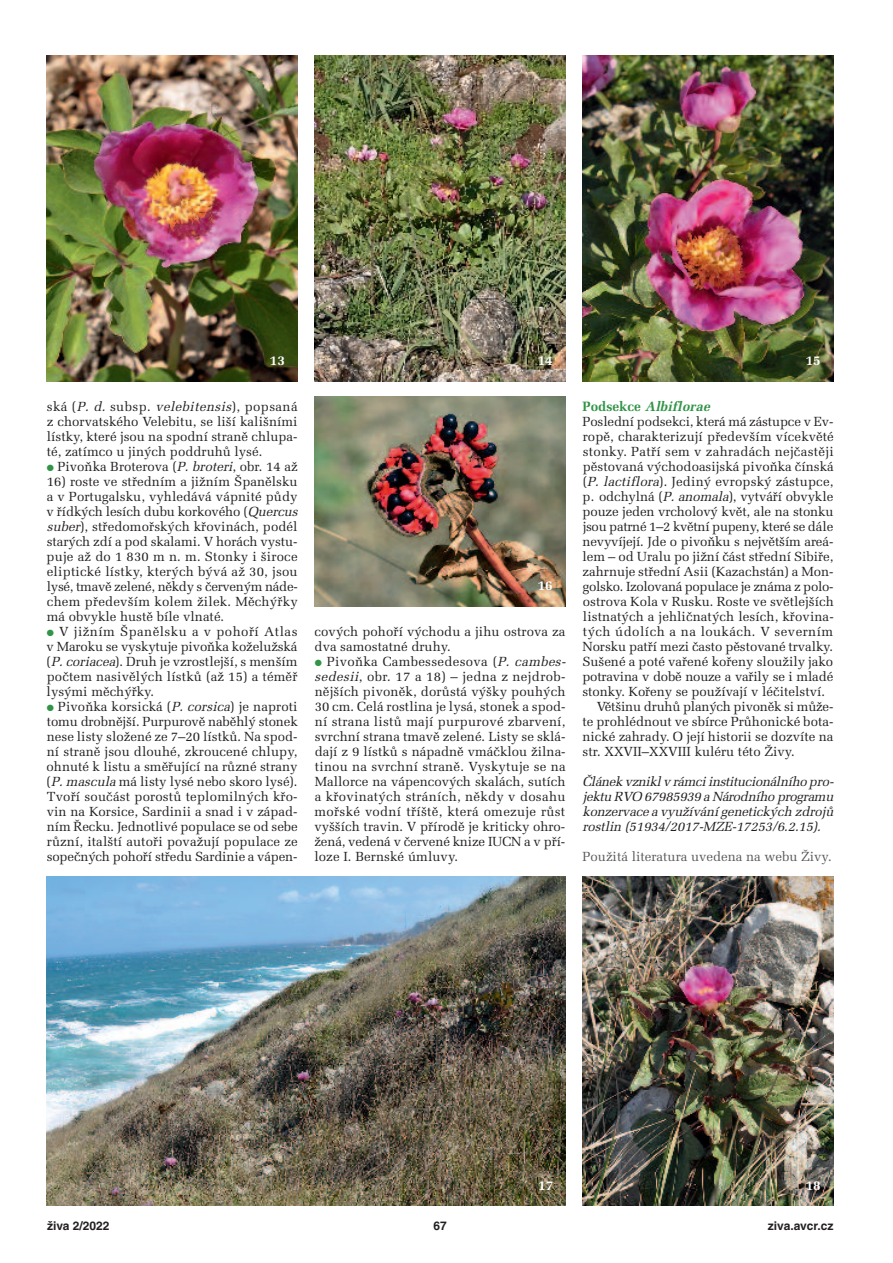
<style>
.page{position:relative;width:893px;height:1263px;background:#fff}
.page>*{position:absolute;margin:0;border:0;box-sizing:border-box;transform-origin:0 0}
.t1{font:italic 700 13.5px "Melior CE";color:#319447}
.t2{font:700 13.5px "Melior CE";color:#fff}
.t3{font:13.2px/15px "Melior CE";color:#231f20;text-align:justify}
.t4{font:italic 13.2px/15px "Melior CE";letter-spacing:-.025em;color:#231f20;text-align:justify}
.t5{font:13.2px "Melior CE";letter-spacing:-.02em;color:#231f20}
.t6{font:13.2px "Melior CE";letter-spacing:.02em;color:#231f20}
.t7{font:13.2px "Melior CE";color:#57585a}
.t8{font:13.2px "Melior CE";letter-spacing:.035em;color:#231f20}
.t9{font:700 12px "Helvetica CE";color:#231f20}
.s1{font-style:italic}
.s2{color:#319447}
.s3{font-style:normal}
</style>
<div class="page">
<img style="left:47px;top:876px;width:519px;height:330px">
<img style="left:47px;top:55px;width:251px;height:326px">
<img style="left:315px;top:55px;width:251px;height:326px">
<img style="left:583px;top:55px;width:250px;height:326px">
<img style="left:315px;top:397px;width:251px;height:209px">
<img style="left:583px;top:876px;width:250px;height:329px">
<p class="t2" style="left:270px;top:356px;width:17px">13</p>
<p class="t2" style="left:538px;top:356px;width:17px">14</p>
<p class="t2" style="left:806px;top:355px;width:17px">15</p>
<p class="t3" style="left:47px;top:401px;width:252px">ská (<span class="s1">P. d.</span> subsp. <span class="s1">velebitensis</span>), popsaná z chorvatského Velebitu, se liší kališními lístky, které jsou na spodní straně chlupa&shy;té, zatímco u jiných poddruhů lysé.</p>
<p class="t3" style="left:47px;top:461px;width:252px"><span class="s2">●</span> Pivoňka Broterova (<span class="s1">P. broteri</span>, obr. 14 až</p>
<p class="t3" style="left:47px;top:476px;width:255px;text-align:left">16) roste ve středním a jižním Španělsku a v Portugalsku, vyhledává vápnité půdy v řídkých lesích dubu korkového (<span class="s1">Quercus suber</span>), středomořských křovinách, podél starých zdí a pod skalami. V horách vystu&shy;puje až do 1 830 m n. m. Stonky i široce eliptické lístky, kterých bývá až 30, jsou lysé, tmavě zelené, někdy s červeným náde&shy;chem především kolem žilek. Měchýřky má obvykle hustě bíle vlnaté.</p>
<p class="t3" style="left:47px;top:626px;width:253px"><span class="s2">●</span> V jižním Španělsku a v pohoří Atlas v Maroku se vyskytuje pivoňka koželužská (<span class="s1">P.coriacea</span>). Druh je vzrostlejší, s menším počtem nasivělých lístků (až 15) a téměř lysými měchýřky.</p>
<p class="t3" style="left:47px;top:701px;width:253px"><span class="s2">●</span> Pivoňka korsická (<span class="s1">P. corsica</span>) je naproti tomu drobnější. Purpurově naběhlý stonek nese listy složené ze 7–20 lístků. Na spod&shy;ní straně jsou dlouhé, zkroucené chlupy, ohnuté k listu a směřující na různé strany (<span class="s1">P.mascula</span>má listy lysé nebo skoro lysé).<br>Tvoří součást porostů teplomilných křo&shy;vin na Korsice, Sardinii a snad i v západ&shy;ním Řecku. Jednotlivé populace se od sebe různí, italští autoři považují populace ze sopečných pohoří středu Sardinie a vápen-</p>
<p class="t2" style="left:538px;top:581px;width:17px">16</p>
<p class="t3" style="left:315px;top:626px;width:252px">cových pohoří východu a jihu ostrova za dva samostatné druhy.</p>
<p class="t3" style="left:314px;top:656px;width:255px;text-align:left"><span class="s2">●</span> Pivoňka Cambessedesova (<span class="s1">P. cambes - sedesii</span>, obr. 17 a 18) – jedna z nejdrob - nějších pivoněk, dorůstá výšky pouhých 30 cm. Celá rostlina je lysá, stonek a spod&shy;ní strana listů mají purpurové zbarvení, svrchní strana tmavě zelené. Listy se sklá&shy;dají z 9 lístků s nápadně vmáčklou žilna&shy;tinou na svrchní straně. Vyskytuje se na Mallorce na vá pencových skalách, sutích a křovinatých stráních, někdy v dosahu mořské vodní tříště, která omezuje růst vyšších travin. V přírodě je kriticky ohro&shy;žená, vedená v červené knize IUCN a v pří&shy;loze I. Bernské úmluvy.</p>
<p class="t1" style="left:583px;top:402px;width:131px"><span class="s3">Podsekce</span> Albiflorae</p>
<p class="t3" style="left:583px;top:416px;width:252px">Poslední podsekci, která má zástupce v Ev -</p>
<p class="t3" style="left:583px;top:431px;width:253px">ropě, charakterizují především vícekvěté</p>
<p class="t6" style="left:583px;top:447px;width:252px">stonky. Patří sem v zahradách nejčastěji</p>
<p class="t3" style="left:583px;top:461px;width:252px">pěstovaná východoasijská pivoňka čínská</p>
<p class="t3" style="left:583px;top:476px;width:252px">(<span class="s1">P. lactiflora</span>). Jediný evropský zástupce,</p>
<p class="t3" style="left:583px;top:491px;width:252px">p. odchylná (<span class="s1">P. anomala</span>), vytváří obvykle</p>
<p class="t3" style="left:583px;top:506px;width:252px">pouze jeden vrcholový květ, ale na stonku</p>
<p class="t5" style="left:583px;top:522px;width:252px">jsou patrné 1–2 květní pupeny, které se dále</p>
<p class="t3" style="left:583px;top:536px;width:252px">nevyvíjejí. Jde o pivoňku s největším areá-</p>
<p class="t3" style="left:583px;top:551px;width:252px">lem – od Uralu po jižní část střední Sibiře,</p>
<p class="t3" style="left:583px;top:566px;width:252px">zahrnuje střední Asii (Kazachstán) a Mon-</p>
<p class="t5" style="left:583px;top:582px;width:252px">golsko. Izolovaná populace je známa z polo -</p>
<p class="t3" style="left:583px;top:596px;width:252px">ostrova Kola v Rusku. Roste ve světlejších</p>
<p class="t3" style="left:583px;top:611px;width:252px">listnatých a jehličnatých lesích, křovina-</p>
<p class="t8" style="left:583px;top:627px;width:252px">tých údolích a na loukách. V severním</p>
<p class="t3" style="left:582px;top:641px;width:252px">Norsku patří mezi často pěstované trvalky.</p>
<p class="t3" style="left:582px;top:656px;width:252px">Sušené a poté vařené kořeny sloužily jako</p>
<p class="t3" style="left:582px;top:671px;width:252px">potravina v době nouze a vařily se i mladé</p>
<p class="t3" style="left:582px;top:686px;width:244px">stonky. Kořeny se používají v léčitelství.</p>
<p class="t3" style="left:597px;top:701px;width:238px">Většinu druhů planých pivoněk si může-</p>
<p class="t3" style="left:582px;top:716px;width:252px">te prohlédnout ve sbírce Průhonické bota-</p>
<p class="t3" style="left:582px;top:731px;width:252px">nické zahrady. O její historii se dozvíte na</p>
<p class="t3" style="left:582px;top:746px;width:214px">str. XXVII–XXVIII kuléru této Živy.</p>
<p class="t4" style="left:583px;top:776px;width:255px">Článek vzniklv rámciinstitucionálního pro&shy;jektu RVO 67985939 a Národního programu konzervace a využívánígenetických zdrojů rostlin (51934/2017-MZE-17253/6.2.15).</p>
<p class="t7" style="left:583px;top:852px;width:251px">Použitá literatura uvedena na webu Živy.</p>
<p class="t2" style="left:538px;top:1180px;width:17px">17</p>
<p class="t2" style="left:806px;top:1180px;width:17px">18</p>
<p class="t9" style="left:47px;top:1221px;width:64px">živa 2/2022</p>
<p class="t9" style="left:433px;top:1221px;width:15px">67</p>
<p class="t9" style="left:768px;top:1221px;width:67px">ziva.avcr.cz</p>
</div>
